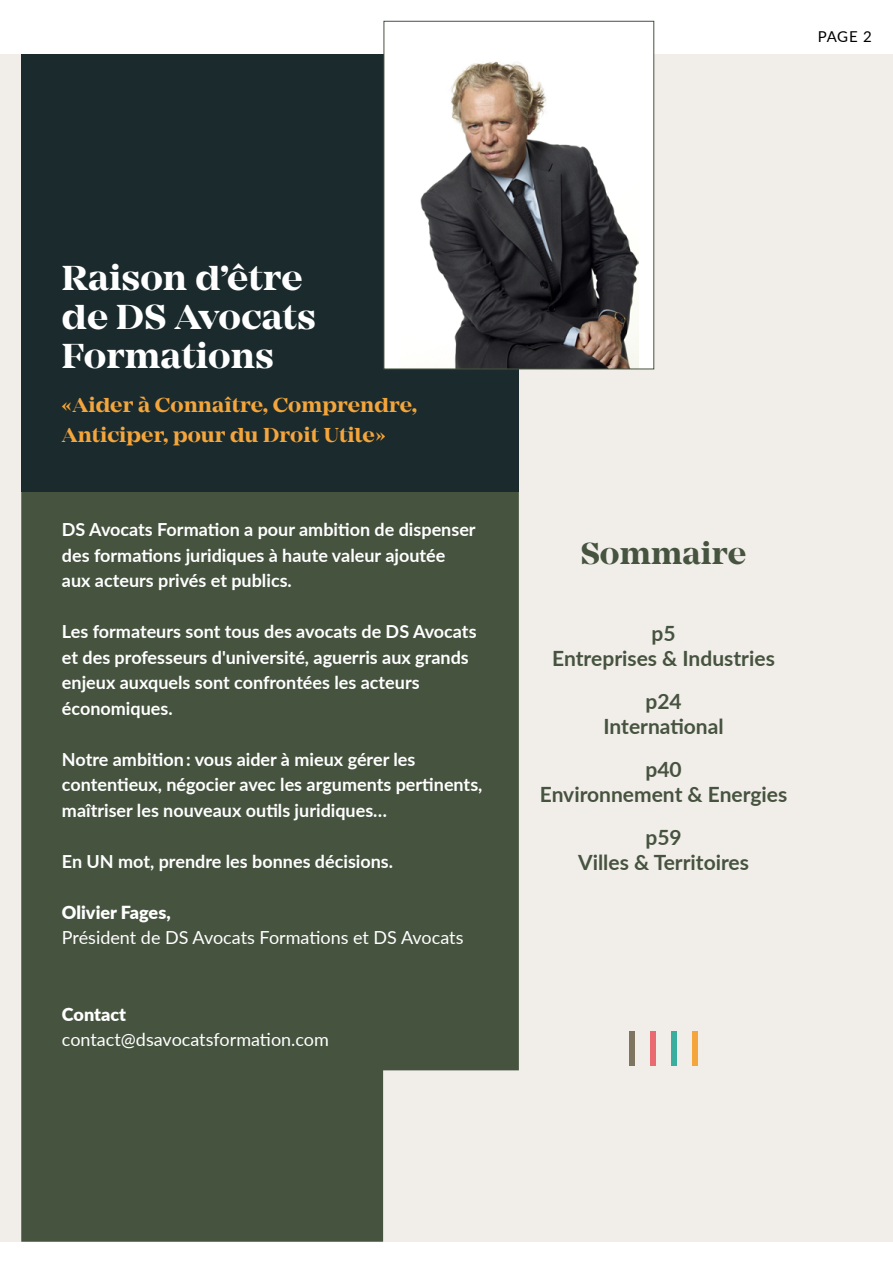
<style>
.page{position:relative;width:893px;height:1263px;background:#fff}
.page>*{position:absolute;margin:0;border:0;box-sizing:border-box;transform-origin:0 0}
.t1{font:700 36px/39px "Mirador";color:#fff}
.t2{font:700 31.5px "Mirador";color:#46533f}
.t3{font:700 21px/25.5px "Lato";color:#46533f;text-align:center}
.t4{font:700 21px/30px "Mirador";color:#f4a53b}
.t5{font:700 18px/25.5px "Lato";color:#fff}
.t6{font:18px "Lato";color:#fff}
.t7{font:900 18px "Lato";color:#fff}
.t8{font:15px "Lato";color:#000}
</style>
<div class="page">
<div style="left:0;top:54px;width:893px;height:1188px;background:#f1eeea"></div>
<div style="left:21px;top:492px;width:498px;height:750px;background:#46533f"></div>
<div style="left:21px;top:54px;width:498px;height:438px;background:#1b2b2d"></div>
<div style="left:384px;top:21px;width:270px;height:348px;background:#fff"></div>
<img style="left:420px;top:61px;width:219px;height:306px">
<div style="left:384px;top:21px;width:270px;height:348px;border:1px solid #46533f"></div>
<div style="left:692px;top:1031px;width:6px;height:35px;background:#f4a53b"></div>
<div style="left:671px;top:1031px;width:6px;height:35px;background:#39ae9e"></div>
<div style="left:650px;top:1031px;width:6px;height:35px;background:#e96b71"></div>
<div style="left:629px;top:1031px;width:6px;height:35px;background:#7f745f"></div>
<p class="t8" style="left:818px;top:26px;width:56px">PAGE 2</p>
<h1 class="t1" style="left:62px;top:259px;width:256px">Raison d’être de DS Avocats<br>Formations</h1>
<p class="t4" style="left:62px;top:390px;width:357px">« Aider à Connaître, Comprendre,<br>Anticiper, pour du Droit Utile »</p>
<p class="t5" style="left:62px;top:516px;width:415px">DS Avocats Formation a pour ambition de dispenser des formations juridiques à haute valeur ajoutée aux acteurs privés et publics.</p>
<p class="t5" style="left:62px;top:618px;width:416px">Les formateurs sont tous des avocats de DS Avocats et des professeurs d'université, aguerris aux grands enjeux auxquels sont confrontées les acteurs économiques.</p>
<p class="t5" style="left:62px;top:745px;width:422px">Notre ambition : vous aider à mieux gérer les contentieux, négocier avec les arguments pertinents, maîtriser les nouveaux outils juridiques…</p>
<p class="t5" style="left:62px;top:847px;width:333px">En UN mot, prendre les bonnes décisions.</p>
<p class="t7" style="left:62px;top:898px;width:110px">Olivier Fages,</p>
<p class="t6" style="left:62px;top:925px;width:403px">Président de DS Avocats Formations et DS Avocats</p>
<p class="t7" style="left:62px;top:1000px;width:66px">Contact</p>
<p class="t6" style="left:62px;top:1027px;width:269px">contact@dsavocatsformation.com</p>
<h2 class="t2" style="left:581px;top:535px;width:167px">Sommaire</h2>
<p class="t3" style="left:552px;top:619px;width:224px">p5<br>Entreprises &amp; Industries</p>
<p class="t3" style="left:603px;top:687px;width:122px">p24<br>International</p>
<p class="t3" style="left:540px;top:755px;width:249px">p40<br>Environnement &amp; Energies</p>
<p class="t3" style="left:578px;top:823px;width:172px">p59<br>Villes &amp; Territoires</p>
</div>
